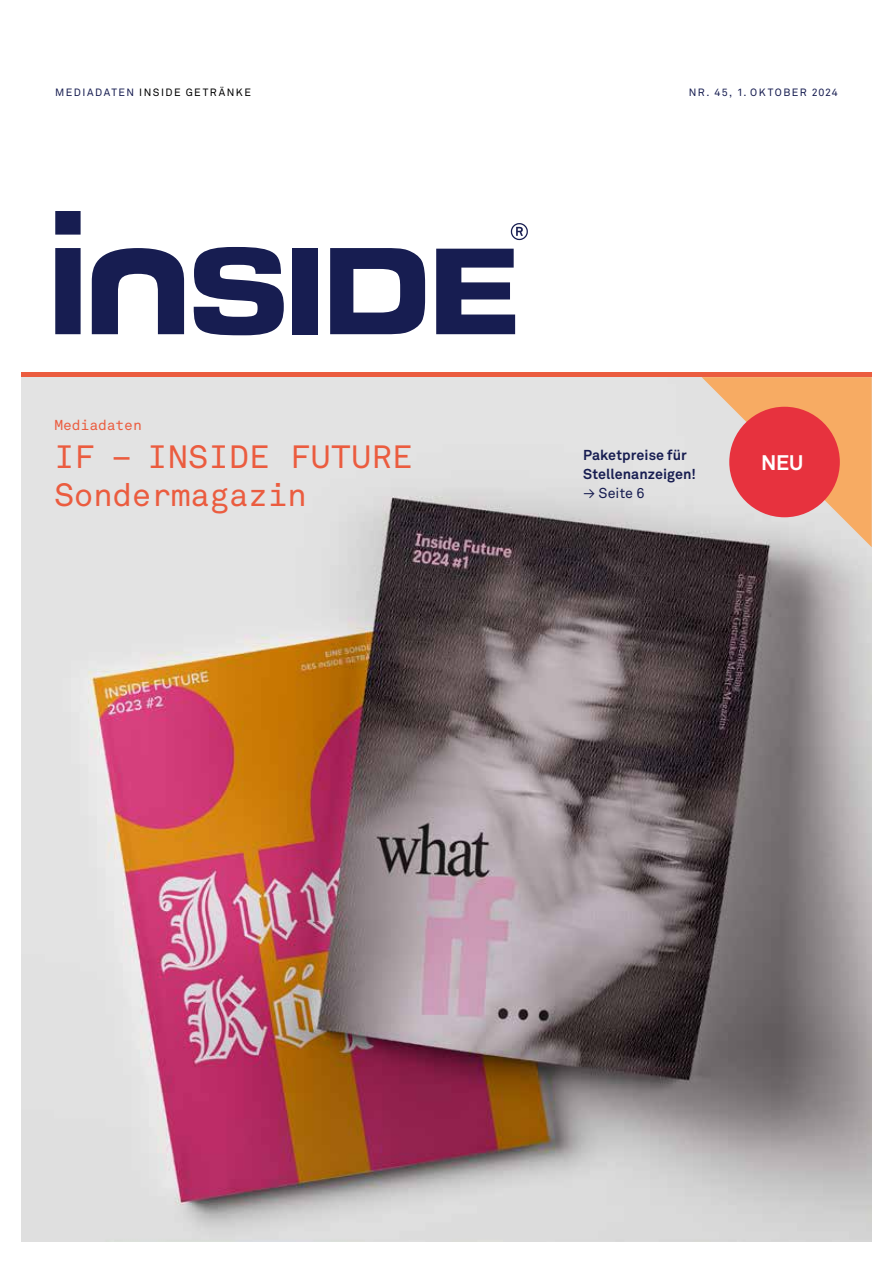
<style>
.page{position:relative;width:893px;height:1263px;background:#fff}
.page>*{position:absolute;margin:0;border:0;box-sizing:border-box;transform-origin:0 0}
.t1{font:31.8px/38.2px "Akkurat Mono Pro";letter-spacing:-.01em;color:#eb5c3f}
.t2{font:700 20.85px "Akkurat Pro";color:#fff}
.t3{font:700 14.25px/19px "Akkurat Pro";letter-spacing:.005em;color:#171d51}
.t4{font:14.25px "Akkurat Mono Pro";letter-spacing:-.005em;color:#eb5c3f}
.t5{font:14.25px "Akkurat Pro";letter-spacing:.005em;color:#171d51}
.t6{font:10.5px "Akkurat Pro";letter-spacing:.14em;color:#000}
.t7{font:10.5px "Akkurat Pro";letter-spacing:.14em;color:#171d51}
.s1{color:#171d51}
</style>
<div class="page">
<div style="left:292px;top:248px;width:26px;height:86px;background:#171d51"></div>
<svg style="left:330px;top:248px;width:95px;height:86px"></svg>
<svg style="left:436px;top:249px;width:79px;height:85px"></svg>
<svg style="left:511px;top:223px;width:17px;height:17px"></svg>
<svg style="left:55px;top:211px;width:26px;height:123px;background:#353a67"></svg>
<svg style="left:92px;top:248px;width:92px;height:86px"></svg>
<svg style="left:194px;top:247px;width:90px;height:88px"></svg>
<img style="left:21px;top:377px;width:851px;height:865px">
<div style="left:21px;top:372px;width:851px;height:5px;background:#eb5c3f"></div>
<svg style="left:702px;top:377px;width:170px;height:170px;background:#e6bf9a"></svg>
<div style="left:729px;top:407px;width:111px;height:110px;background:#e7323e;border-radius:50%"></div>
<p class="t6" style="left:55px;top:86px;width:197px"><span class="s1">MEDIADATEN</span> INSIDE GETRÄNKE</p>
<p class="t7" style="left:689px;top:86px;width:150px">NR. 45, 1. OKTOBER 2024</p>
<p class="t4" style="left:54px;top:416px;width:89px">Mediadaten</p>
<h1 class="t1" style="left:54px;top:438px;width:359px">IF – INSIDE FUTURE<br>Sondermagazin</h1>
<h2 class="t2" style="left:761px;top:450px;width:44px">NEU</h2>
<p class="t3" style="left:583px;top:445px;width:114px">Paketpreise für<br>Stellenanzeigen!</p>
<p class="t5" style="left:583px;top:485px;width:63px">→ Seite 6</p>
</div>
